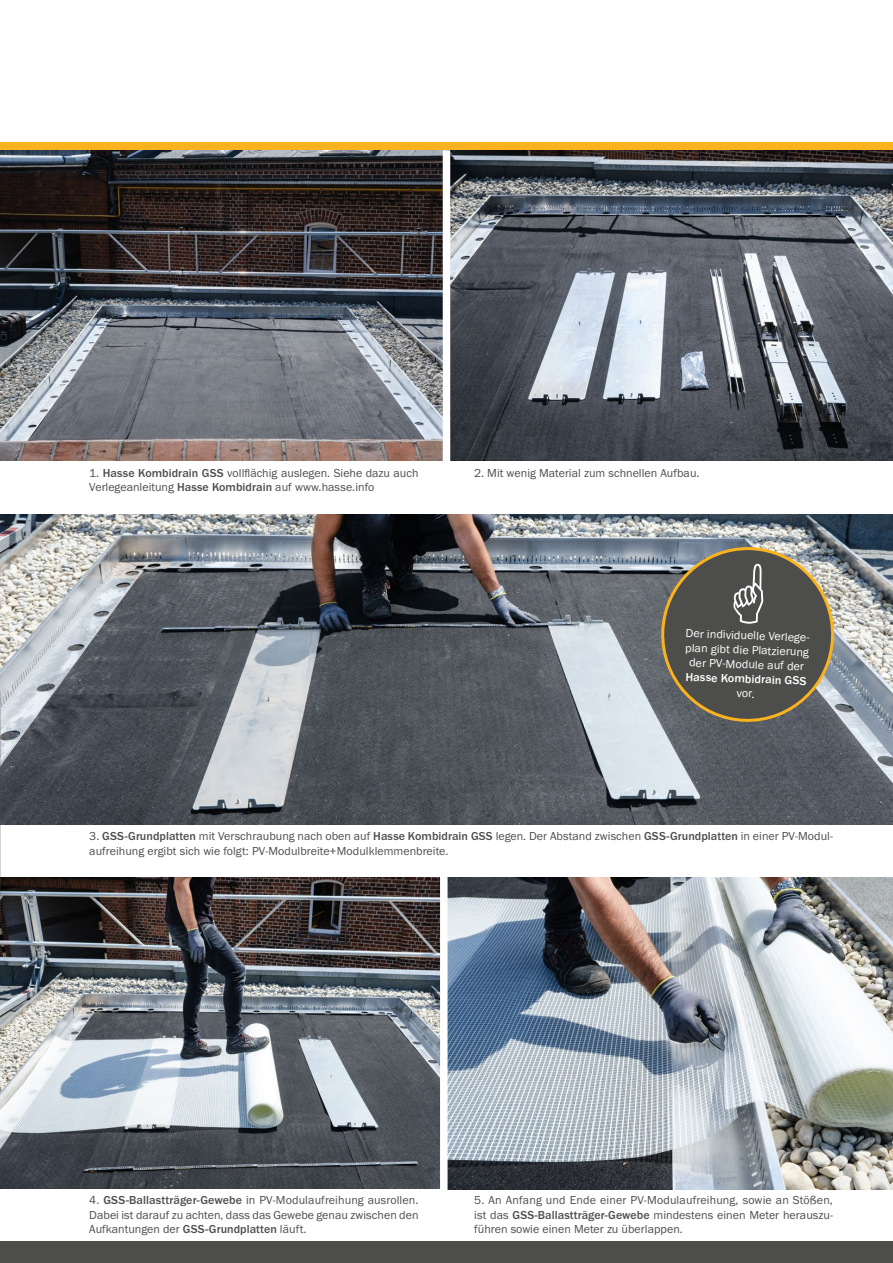
<style>
.page{position:relative;width:893px;height:1263px;background:#fff}
.page>*{position:absolute;margin:0;border:0;box-sizing:border-box;transform-origin:0 0}
.t1{font:12.15px/14.5px "Franklin Gothic URW Boo";color:#fff;text-align:center}
.t2{font:500 12.15px "Franklin Gothic URW";color:#fff}
.t3{font:12px/14.4px "Franklin Gothic URW Boo";letter-spacing:.005em;color:#4d4d4c}
.s1{font-family:"Franklin Gothic URW";font-weight:500}
</style>
<div class="page">
<div style="left:0;top:142px;width:893px;height:8px;background:#fab31e"></div>
<div style="left:0;top:1242px;width:893px;height:21px;background:#4d4d4c"></div>
<img style="left:448px;top:878px;width:445px;height:311px">
<img style="left:0;top:150px;width:893px;height:311px">
<img style="left:0;top:514px;width:893px;height:311px">
<img style="left:0;top:878px;width:440px;height:310px">
<div style="left:443px;top:150px;width:7px;height:358px;background:#fff"></div>
<svg style="left:658px;top:544px;width:179px;height:179px;background:#62605a"></svg>
<p class="t3" style="left:89px;top:465px;width:331px">1. <span class="s1">Hasse Kombidrain GSS</span> vollflächig auslegen. Siehe dazu auch<br>Verlegeanleitung <span class="s1">Hasse Kombidrain</span> auf www.hasse.info</p>
<p class="t3" style="left:474px;top:465px;width:227px">2. Mit wenig Material zum schnellen Aufbau.</p>
<p class="t1" style="left:686px;top:626px;width:128px;rotate:2deg">Der individuelle Verlege&shy;plan gibt die Platzierung der PV-Module auf der</p>
<p class="t2" style="left:686px;top:669px;width:123px;rotate:2deg">Hasse Kombidrain GSS</p>
<p class="t1" style="left:737px;top:685px;width:20px;rotate:2deg">vor.</p>
<p class="t3" style="left:89px;top:829px;width:745px">3. <span class="s1">GSS-Grundplatten</span> mit Verschraubung nach oben auf <span class="s1">Hasse Kombidrain GSS</span> legen. Der Abstand zwischen <span class="s1">GSS-Grundplatten</span> in einer PV-Modul&shy;aufreihung ergibt sich wie folgt: PV-Modulbreite+Modulklemmenbreite.</p>
<p class="t3" style="left:89px;top:1193px;width:331px;text-align:justify">4. <span class="s1">GSS-Ballastträger-Gewebe</span> in PV-Modulaufreihung ausrollen.<br>Dabei ist darauf zu achten, dass das Gewebe genau zwischen den Aufkantungen der <span class="s1">GSS-Grundplatten</span> läuft.</p>
<p class="t3" style="left:474px;top:1193px;width:360px;text-align:justify">5. An Anfang und Ende einer PV-Modulaufreihung, sowie an Stößen, ist das <span class="s1">GSS-Ballastträger-Gewebe</span> mindestens einen Meter herauszu&shy;führen sowie einen Meter zu überlappen.</p>
</div>
